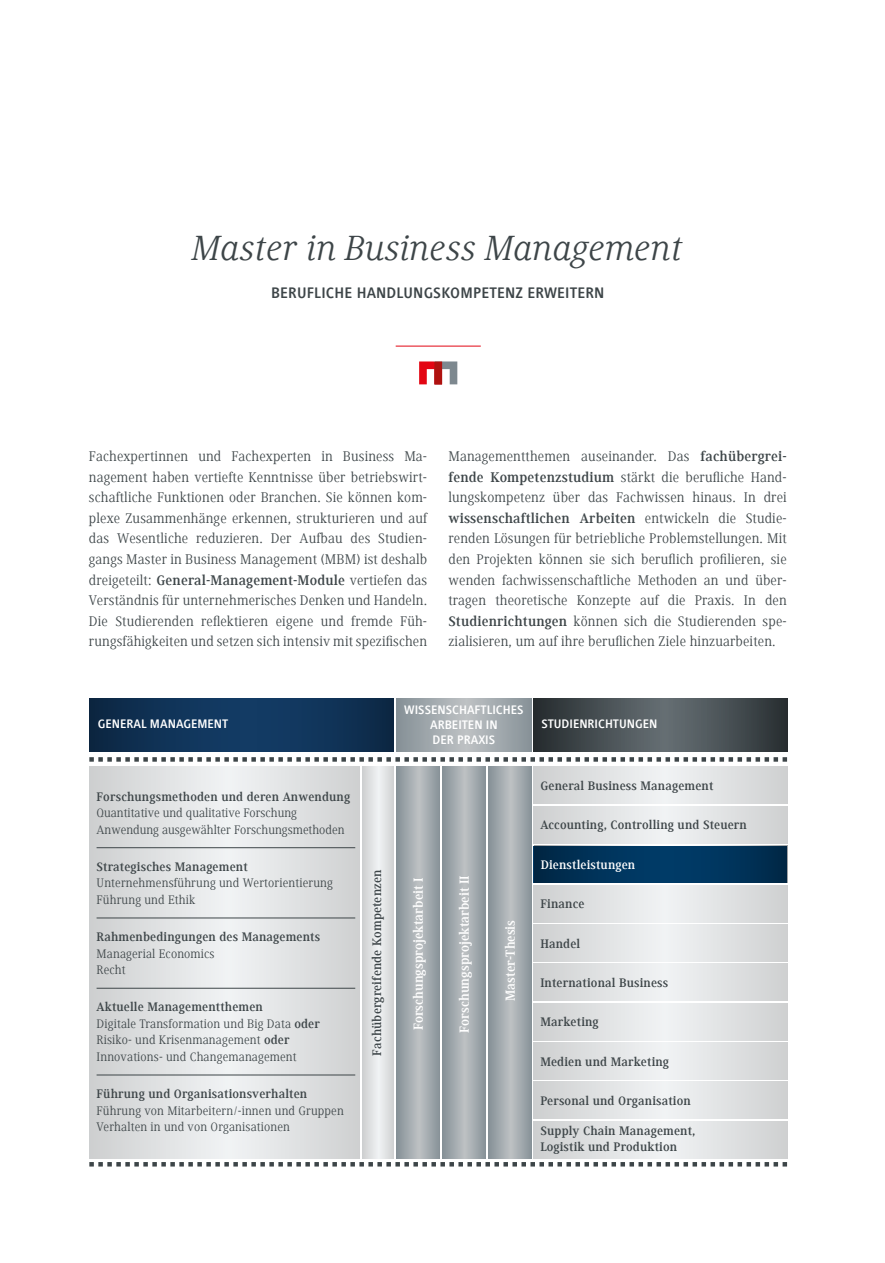
<style>
.page{position:relative;width:885px;height:1263px;background:#fff}
.page>*{position:absolute;margin:0;border:0;box-sizing:border-box;transform-origin:0 0}
.t1{font:italic 36px "Generis Serif Com";letter-spacing:.01em;color:#3d4548}
.t2{font:700 15.75px "Generis Simple Com";letter-spacing:.01em;color:#3d4548}
.t3{font:14.4px/20.5px "Generis Serif Com";letter-spacing:.01em;color:#3d4548;text-align:justify}
.t4{font:700 13.5px "Generis Serif Com";color:#fff}
.t5{font:12.75px/16.5px "Generis Serif Com";letter-spacing:.01em;color:#3d4548}
.t6{font:700 12.75px/16.5px "Generis Serif Com";letter-spacing:.01em;color:#3d4548}
.t7{font:700 12.75px/15px "Generis Simple Com";color:#fff;text-align:center}
.t8{font:700 12.75px "Generis Serif Com";letter-spacing:.01em;color:#fff}
.s1{font-weight:700}
</style>
<div class="page">
<hr style="left:395px;top:346px;width:85px;height:1px;background:#e30613">
<svg style="left:419px;top:361px;width:38px;height:23px"></svg>
<svg style="left:534px;top:846px;width:252px;height:37px;background:#003259"></svg>
<svg style="left:396px;top:698px;width:135px;height:54px;background:#a1a9ad"></svg>
<svg style="left:89px;top:767px;width:270px;height:391px;background:#dfe0e2"></svg>
<svg style="left:534px;top:1042px;width:253px;height:37px;background:#dfe1e2"></svg>
<svg style="left:362px;top:767px;width:31px;height:391px;background:#dfe1e2"></svg>
<svg style="left:396px;top:767px;width:43px;height:391px;background:#a1a9ad"></svg>
<svg style="left:442px;top:767px;width:43px;height:391px;background:#a1a9ad"></svg>
<svg style="left:488px;top:767px;width:43px;height:391px;background:#a1a9ad"></svg>
<svg style="left:89px;top:757px;width:698px;height:5px"></svg>
<svg style="left:89px;top:1162px;width:698px;height:4px"></svg>
<svg style="left:534px;top:698px;width:253px;height:54px;background:#474f52"></svg>
<svg style="left:89px;top:698px;width:304px;height:54px;background:#0f3256"></svg>
<hr style="left:97px;top:847px;width:258px;height:1px;background:#3d4548">
<hr style="left:97px;top:918px;width:258px;height:1px;background:#3d4548">
<hr style="left:97px;top:988px;width:258px;height:1px;background:#3d4548">
<hr style="left:97px;top:1075px;width:258px;height:1px;background:#3d4548">
<svg style="left:534px;top:767px;width:253px;height:37px;background:#dfe1e2"></svg>
<svg style="left:534px;top:1082px;width:253px;height:37px;background:#dfe1e2"></svg>
<svg style="left:534px;top:806px;width:253px;height:37px;background:#dfe1e2"></svg>
<svg style="left:534px;top:885px;width:253px;height:37px;background:#dfe1e2"></svg>
<svg style="left:534px;top:964px;width:253px;height:37px;background:#dfe1e2"></svg>
<svg style="left:534px;top:924px;width:253px;height:37px;background:#dfe1e2"></svg>
<svg style="left:534px;top:1003px;width:253px;height:37px;background:#dfe1e2"></svg>
<svg style="left:534px;top:1121px;width:253px;height:37px;background:#dfe1e2"></svg>
<h1 class="t1" style="left:193px;top:228px;width:491px">Master in Business Management</h1>
<p class="t2" style="left:271px;top:284px;width:335px">BERUFLICHE HANDLUNGSKOMPETENZ ERWEITERN</p>
<p class="t3" style="left:89px;top:446px;width:340px">Fachexpertinnen und Fachexperten in Business Ma&shy;nagement haben vertiefte Kenntnisse über betriebswirt&shy;schaftliche Funktionen oder Branchen. Sie können kom&shy;plexe Zusammenhänge erkennen, strukturieren und auf das Wesentliche reduzieren. Der Aufbau des Studien&shy;gangs Master in Business Management (MBM) ist deshalb dreigeteilt: <span class="s1">General-Management-Module</span> vertiefen das Verständnis für unternehmerisches Denken und Handeln.<br>Die Studierenden reflektieren eigene und fremde Füh&shy;rungsfähigkeiten und setzen sich intensiv mit spezifischen</p>
<p class="t3" style="left:448px;top:446px;width:340px;text-align:left">Managementthemen auseinander. Das <span class="s1">fachübergrei&shy;fende Kompetenzstudium</span> stärkt die berufliche Hand&shy;lungskompetenz über das Fachwissen hinaus. In drei <span class="s1">wissenschaftlichen Arbeiten</span> entwickeln die Studie&shy;renden Lösungen für betriebliche Problemstellungen. Mit den Projekten können sie sich beruflich profilieren, sie wenden fachwissenschaftliche Methoden an und über-- tragen theoretische Konzepte auf die Praxis. In den <span class="s1">Studienrichtungen</span> können sich die Studierenden spe&shy;zialisieren, um auf ihre beruflichen Ziele hinzuarbeiten.</p>
<p class="t7" style="left:98px;top:716px;width:132px">GENERAL MANAGEMENT</p>
<p class="t6" style="left:97px;top:788px;width:255px">Forschungsmethoden und deren Anwendung</p>
<p class="t5" style="left:97px;top:805px;width:249px">Quantitative und qualitative Forschung<br>Anwendung ausgewählter Forschungsmethoden</p>
<p class="t6" style="left:97px;top:858px;width:153px">Strategisches Management</p>
<p class="t5" style="left:97px;top:875px;width:238px">Unternehmensführung und Wertorientierung<br>Führung und Ethik</p>
<p class="t6" style="left:97px;top:929px;width:225px">Rahmenbedingungen des Managements</p>
<p class="t5" style="left:97px;top:945px;width:120px">Managerial Economics<br>Recht</p>
<p class="t5" style="left:97px;top:999px;width:225px"><span class="s1">Aktuelle Managementthemen<br></span>Digitale Transformation und Big Data <span class="s1">oder </span>Risiko- und Krisenmanagement <span class="s1">oder </span>Innovations- und Changemanagement</p>
<p class="t6" style="left:97px;top:1086px;width:212px">Führung und Organisationsverhalten</p>
<p class="t5" style="left:97px;top:1102px;width:249px">Führung von Mitarbeitern/ -innen und Gruppen<br>Verhalten in und von Organisationen</p>
<p class="t6" style="left:368px;top:1055px;width:187px;rotate:-90deg">Fachübergreifende Kompetenzen</p>
<p class="t7" style="left:404px;top:702px;width:121px">WISSENSCHAFTLICHES<br>ARBEITEN IN<br>DER PRAXIS</p>
<p class="t4" style="left:411px;top:1030px;width:154px;rotate:-90deg">Forschungsprojektarbeit I</p>
<p class="t4" style="left:456px;top:1032px;width:159px;rotate:-90deg">Forschungsprojektarbeit II</p>
<p class="t4" style="left:502px;top:1001px;width:83px;rotate:-90deg">Master-Thesis</p>
<p class="t7" style="left:541px;top:716px;width:117px">STUDIENRICHTUNGEN</p>
<p class="t6" style="left:540px;top:778px;width:175px">General Business Management</p>
<p class="t6" style="left:540px;top:817px;width:208px">Accounting, Controlling und Steuern</p>
<p class="t8" style="left:540px;top:857px;width:96px">Dienstleistungen</p>
<p class="t6" style="left:540px;top:896px;width:46px">Finance</p>
<p class="t6" style="left:540px;top:935px;width:41px">Handel</p>
<p class="t6" style="left:540px;top:974px;width:129px">International Business</p>
<p class="t6" style="left:540px;top:1014px;width:60px">Marketing</p>
<p class="t6" style="left:540px;top:1053px;width:130px">Medien und Marketing</p>
<p class="t6" style="left:540px;top:1092px;width:152px">Personal und Organisation</p>
<p class="t6" style="left:540px;top:1122px;width:157px">Supply Chain Management,<br>Logistik und Produktion</p>
</div>
